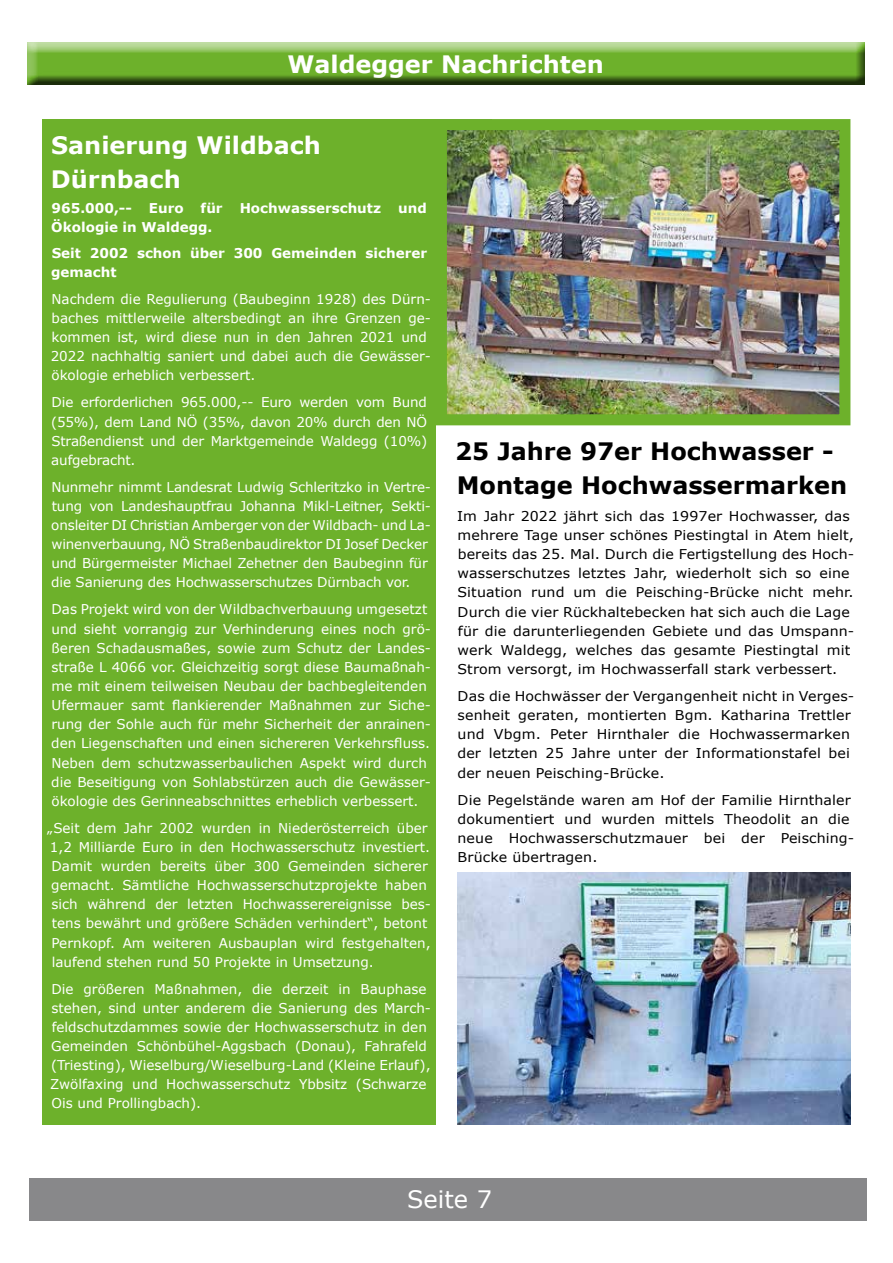
<style>
.page{position:relative;width:893px;height:1263px;background:#fff}
.page>*{position:absolute;margin:0;border:0;box-sizing:border-box;transform-origin:0 0}
.t1{font:700 24px/34px "Verdana";color:#fff}
.t2{font:700 24px/34px "Verdana";color:#000}
.t3{font:24px "Verdana";color:#fff}
.t4{font:13.5px/19.2px "Verdana";color:#fff}
.t5{font:13.5px/19.2px "Verdana";letter-spacing:.01em;color:#000;scale:1.05 1}
.t6{font:700 13.5px/25.5px "Verdana";color:#fff}
</style>
<div class="page">
<div style="left:29px;top:1178px;width:837px;height:42px;background:#88888a"></div>
<div style="left:27px;top:42px;width:841px;height:43px;background:#000;opacity:.75"></div>
<div style="left:43px;top:119px;width:393px;height:1006px;background:#6db12b"></div>
<img style="left:436px;top:119px;width:415px;height:307px">
<img style="left:457px;top:872px;width:393px;height:252px">
<h1 class="t1" style="left:287px;top:47px;width:318px">Waldegger Nachrichten</h1>
<h1 class="t1" style="left:51px;top:128px;width:272px">Sanierung Wildbach<br>Dürnbach</h1>
<p class="t6" style="left:52px;top:196px;width:82px">965.000,--</p>
<p class="t6" style="left:149px;top:196px;width:36px">Euro</p>
<p class="t6" style="left:201px;top:196px;width:24px">für</p>
<p class="t6" style="left:240px;top:196px;width:143px">Hochwasserschutz</p>
<p class="t6" style="left:398px;top:196px;width:30px">und</p>
<p class="t6" style="left:51px;top:215px;width:377px">Ökologie in Waldegg.<br>Seit 2002 schon über 300 Gemeinden sicherer</p>
<p class="t6" style="left:51px;top:259px;width:67px">gemacht</p>
<p class="t4" style="left:51px;top:290px;width:382px">Nachdem die Regulierung (Baubeginn 1928) des Dürn&shy;baches mittlerweile altersbedingt an ihre Grenzen ge&shy;kommen ist, wird diese nun in den Jahren 2021 und 2022 nachhaltig saniert und dabei auch die Gewässer&shy;ökologie erheblich verbessert.</p>
<p class="t4" style="left:51px;top:393px;width:378px;text-align:justify">Die erforderlichen 965.000,-- Euro werden vom Bund (55%), dem Land NÖ (35%, davon 20% durch den NÖ Straßendienst und der Marktgemeinde Waldegg (10%) aufgebracht.</p>
<p class="t4" style="left:51px;top:477px;width:381px">Nunmehr nimmt Landesrat Ludwig Schleritzko in Vertre&shy;tung von Landeshauptfrau Johanna Mikl-Leitner, Sekti&shy;onsleiter DI Christian Amberger von der Wildbach- und La&shy;winenverbauung, NÖ Straßenbaudirektor DI Josef Decker und Bürgermeister Michael Zehetner den Baubeginn für die Sanierung des Hochwasserschutzes Dürnbach vor.</p>
<p class="t4" style="left:51px;top:600px;width:381px">Das Projekt wird von der Wildbachverbauung umgesetzt und sieht vorrangig zur Verhinderung eines noch grö&shy;ßeren Schadausmaßes, sowie zum Schutz der Landes&shy;straße L 4066 vor. Gleichzeitig sorgt diese Baumaßnah&shy;me mit einem teilweisen Neubau der bachbegleitenden Ufermauer samt flankierender Maßnahmen zur Siche&shy;rung der Sohle auch für mehr Sicherheit der anrainen&shy;den Liegenschaften und einen sichereren Verkehrsfluss.<br>Neben dem schutzwasserbaulichen Aspekt wird durch die Beseitigung von Sohlabstürzen auch die Gewässer&shy;ökologie des Gerinneabschnittes erheblich verbessert.</p>
<p class="t4" style="left:47px;top:818px;width:385px">„Seit dem Jahr 2002 wurden in Niederösterreich über 1,2 Milliarde Euro in den Hochwasserschutz investiert.<br>Damit wurden bereits über 300 Gemeinden sicherer gemacht. Sämtliche Hochwasserschutzprojekte haben sich während der letzten Hochwasserereignisse bes&shy;tens bewährt und größere Schäden verhindert“, betont Pernkopf. Am weiteren Ausbauplan wird festgehalten, laufend stehen rund 50 Projekte in Umsetzung.</p>
<p class="t4" style="left:50px;top:979px;width:382px">Die größeren Maßnahmen, die derzeit in Bauphase stehen, sind unter anderem die Sanierung des March&shy;feldschutzdammes sowie der Hochwasserschutz in den Gemeinden Schönbühel-Aggsbach (Donau), Fahrafeld (Triesting), Wieselburg/Wieselburg-Land (Kleine Erlauf), Zwölfaxing und Hochwasserschutz Ybbsitz (Schwarze Ois und Prollingbach).</p>
<h1 class="t2" style="left:455px;top:434px;width:393px">25 Jahre 97er Hochwasser -<br>Montage Hochwassermarken</h1>
<p class="t5" style="left:457px;top:507px;width:380px">Im Jahr 2022 jährt sich das 1997er Hochwasser, das mehrere Tage unser schönes Piestingtal in Atem hielt, bereits das 25. Mal. Durch die Fertigstellung des Hoch&shy;wasserschutzes letztes Jahr, wiederholt sich so eine Situation rund um die Peisching-Brücke nicht mehr.<br>Durch die vier Rückhaltebecken hat sich auch die Lage für die darunterliegenden Gebiete und das Umspann&shy;werk Waldegg, welches das gesamte Piestingtal mit Strom versorgt, im Hochwasserfall stark verbessert.</p>
<p class="t5" style="left:457px;top:687px;width:379px">Das die Hochwässer der Vergangenheit nicht in Verges&shy;senheit geraten, montierten Bgm. Katharina Trettler und Vbgm. Peter Hirnthaler die Hochwassermarken der letzten 25 Jahre unter der Informationstafel bei der neuen Peisching-Brücke.</p>
<p class="t5" style="left:457px;top:790px;width:380px">Die Pegelstände waren am Hof der Familie Hirnthaler dokumentiert und wurden mittels Theodolit an die neue Hochwasserschutzmauer bei der Peisching-Brücke übertragen.</p>
<h1 class="t3" style="left:407px;top:1184px;width:86px">Seite 7</h1>
</div>
